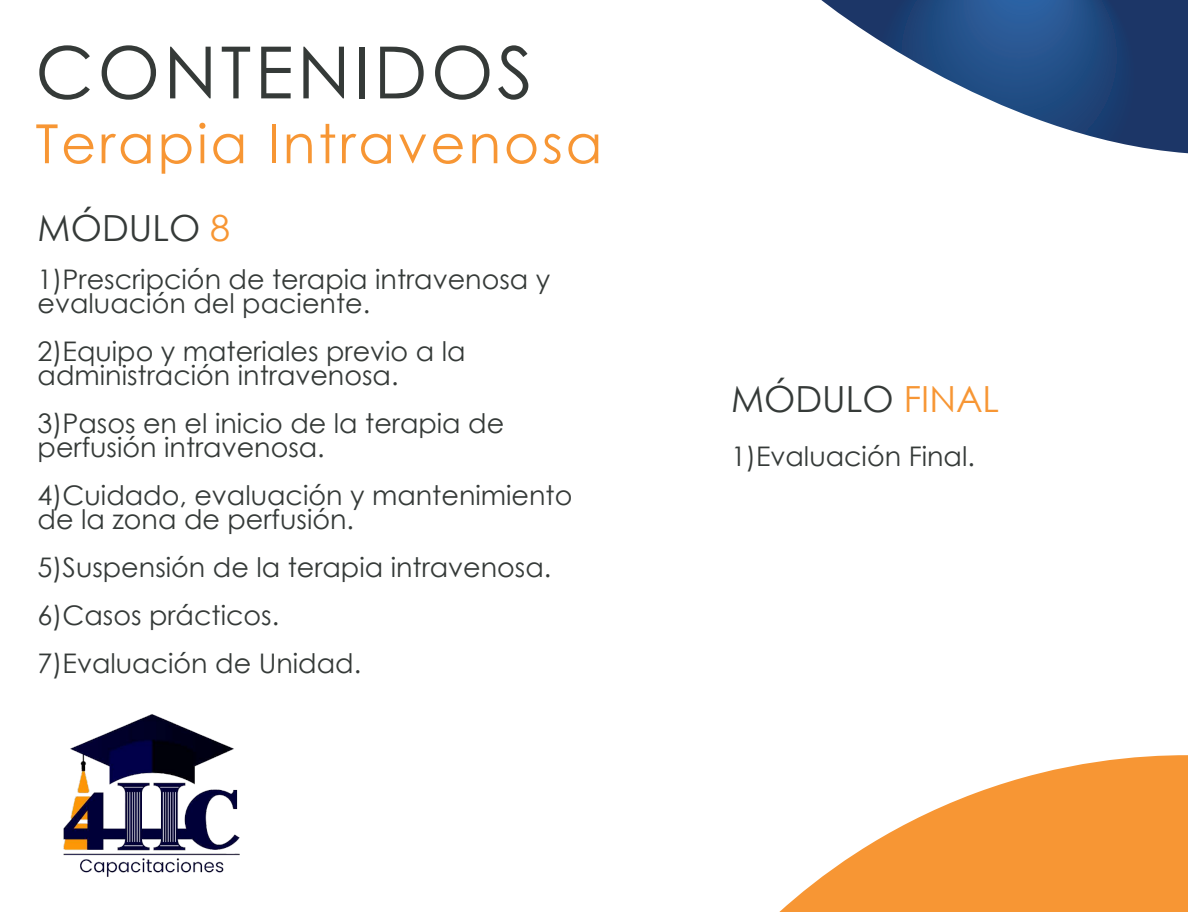
<style>
.page{position:relative;width:1188px;height:912px;background:#fff}
.page>*{position:absolute;margin:0;border:0;box-sizing:border-box;transform-origin:0 0}
.t1{font:72px "Century Gothic";letter-spacing:.05em;color:#353a38}
.t2{font:54px "Century Gothic";letter-spacing:.05em;color:#f79634}
.t3{font:36px "Century Gothic";color:#353a38}
.t4{font:27px/24px "Century Gothic";color:#353a38}
.s1{color:#f79634}
</style>
<div class="page">
<svg style="left:821px;top:0;width:367px;height:153px"></svg>
<svg style="left:779px;top:755px;width:409px;height:157px;fill:#f79634"></svg>
<img style="left:63px;top:714px;width:177px;height:163px">
<h1 class="t1" style="left:35px;top:22px;width:499px">CONTENIDOS</h1>
<h2 class="t2" style="left:35px;top:106px;width:569px">Terapia Intravenosa</h2>
<h3 class="t3" style="left:38px;top:202px;width:194px">MÓDULO <span class="s1">8</span></h3>
<p class="t4" style="left:38px;top:266px;width:514px">1)Prescripción de terapia intravenosa y evaluación del paciente.</p>
<p class="t4" style="left:38px;top:338px;width:429px">2)Equipo y materiales previo a la administración intravenosa.</p>
<p class="t4" style="left:38px;top:410px;width:468px">3)Pasos en el inicio de la terapia de perfusión intravenosa.</p>
<p class="t4" style="left:38px;top:482px;width:536px">4)Cuidado, evaluación y mantenimiento de la zona de perfusión.</p>
<p class="t4" style="left:38px;top:542px;width:515px;line-height:48px">5)Suspensión de la terapia intravenosa.<br>6)Casos prácticos.<br>7)Evaluación de Unidad.</p>
<h3 class="t3" style="left:731px;top:374px;width:270px">MÓDULO <span class="s1">FINAL</span></h3>
<p class="t4" style="left:731px;top:444px;width:245px">1)Evaluación Final.</p>
</div>
